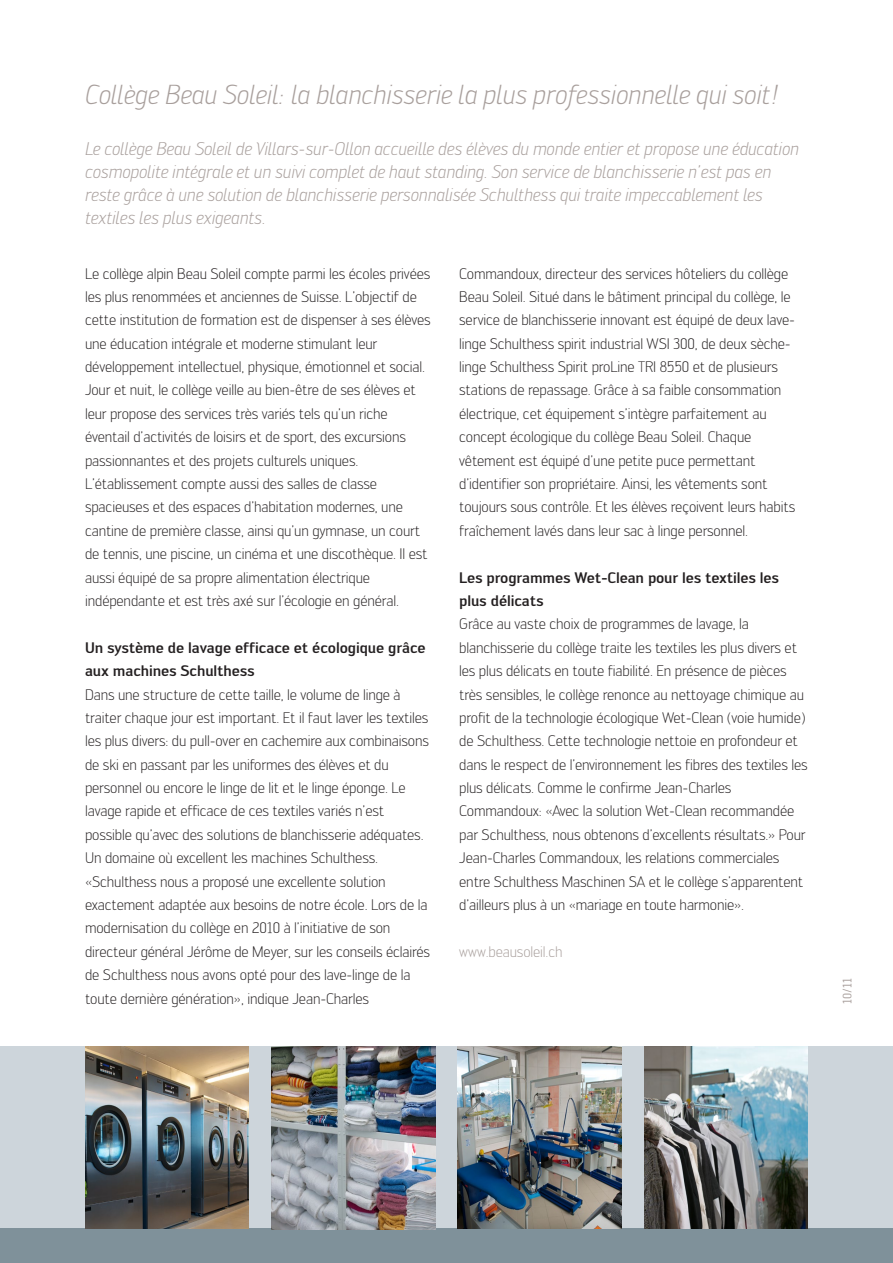
<style>
.page{position:relative;width:893px;height:1263px;background:#fff}
.page>*{position:absolute;margin:0;border:0;box-sizing:border-box;transform-origin:0 0}
.t1{font:italic 300 27px "Engel";letter-spacing:-.01em;color:#a89f9c}
.t2{font:italic 300 18px/23.2px "Engel";letter-spacing:-.01em;color:#a89f9c}
.t3{font:300 15px/23.4px "Engel";letter-spacing:-.01em;color:#231f20}
.t4{font:500 15px/23.4px "Engel";letter-spacing:-.01em;color:#231f20}
.t5{font:300 15px "Engel";letter-spacing:-.01em;color:#a89f9c}
.t6{font:12px "Engel";color:#a89f9c}
</style>
<div class="page">
<div style="left:0;top:1046px;width:893px;height:217px;background:#cdd5db"></div>
<div style="left:0;top:1229px;width:893px;height:34px;background:#7f919a"></div>
<img style="left:85px;top:1046px;width:164px;height:183px">
<img style="left:271px;top:1046px;width:164px;height:183px">
<img style="left:458px;top:1046px;width:163px;height:183px">
<img style="left:644px;top:1046px;width:164px;height:183px">
<p class="t1" style="left:85px;top:79px;width:695px">Collège Beau Soleil: la blanchisserie la plus professionnelle qui soit!</p>
<p class="t2" style="left:85px;top:137px;width:716px">Le collège Beau Soleil de Villars-sur-Ollon accueille des élèves du monde entier et propose une éducation cosmopolite intégrale et un suivi complet de haut standing. Son service de blanchisserie n’est pas en reste grâce à une solution de blanchisserie personnalisée Schulthess qui traite impeccablement les textiles les plus exigeants.</p>
<p class="t3" style="left:85px;top:262px;width:347px">Le collège alpin Beau Soleil compte parmi les écoles privées les plus renommées et anciennes de Suisse. L’objectif de cette institution de formation est de dispenser à ses élèves une éducation intégrale et moderne stimulant leur développement intellectuel, physique, émotionnel et social.<br>Jour et nuit, le collège veille au bien-être de ses élèves et leur propose des services très variés tels qu’un riche éventail d’activités de loisirs et de sport, des excursions passionnantes et des projets culturels uniques.<br>L’établissement compte aussi des salles de classe spacieuses et des espaces d’habitation modernes, une cantine de première classe, ainsi qu’un gymnase, un court de tennis, une piscine, un cinéma et une discothèque. Il est aussi équipé de sa propre alimentation électrique indépendante et est très axé sur l’écologie en général.</p>
<p class="t4" style="left:85px;top:636px;width:342px">Un système de lavage efficace et écologique grâce aux machines Schulthess</p>
<p class="t3" style="left:85px;top:683px;width:347px">Dans une structure de cette taille, le volume de linge à traiter chaque jour est important. Et il faut laver les textiles les plus divers: du pull-over en cachemire aux combinaisons de ski en passant par les uniformes des élèves et du personnel ou encore le linge de lit et le linge éponge. Le lavage rapide et efficace de ces textiles variés n’est possible qu’avec des solutions de blanchisserie adéquates.<br>Un domaine où excellent les machines Schulthess. «Schulthess nous a proposé une excellente solution exactement adaptée aux besoins de notre école. Lors de la modernisation du collège en 2010 à l’initiative de son directeur général Jérôme de Meyer, sur les conseils éclairés de Schulthess nous avons opté pour des lave-linge de la toute dernière génération», indique Jean-Charles</p>
<p class="t3" style="left:459px;top:262px;width:337px">Commandoux, directeur des services hôteliers du collège Beau Soleil. Situé dans le bâtiment principal du collège, le service de blanchisserie innovant est équipé de deux lave&shy;linge Schulthess spirit industrial WSI 300, de deux sèche&shy;linge Schulthess Spirit proLine TRI 8550 et de plusieurs stations de repassage. Grâce à sa faible consommation électrique, cet équipement s’intègre parfaitement au concept écologique du collège Beau Soleil. Chaque vêtement est équipé d’une petite puce permettant d’identifier son propriétaire. Ainsi, les vêtements sont toujours sous contrôle. Et les élèves reçoivent leurs habits fraîchement lavés dans leur sac à linge personnel.</p>
<p class="t4" style="left:459px;top:565px;width:321px">Les programmes Wet-Clean pour les textiles les plus délicats</p>
<p class="t3" style="left:459px;top:612px;width:350px">Grâce au vaste choix de programmes de lavage, la blanchisserie du collège traite les textiles les plus divers et les plus délicats en toute fiabilité. En présence de pièces très sensibles, le collège renonce au nettoyage chimique au profit de la technologie écologique Wet-Clean (voie humide) de Schulthess. Cette technologie nettoie en profondeur et dans le respect de l’environnement les fibres des textiles les plus délicats. Comme le confirme Jean-Charles Commandoux: «Avec la solution Wet-Clean recommandée par Schulthess, nous obtenons d’excellents résultats.» Pour Jean-Charles Commandoux, les relations commerciales entre Schulthess Maschinen SA et le collège s’apparentent d’ailleurs plus à un «mariage en toute harmonie».</p>
<p class="t5" style="left:459px;top:943px;width:105px">www.beausoleil.ch</p>
<p class="t6" style="left:840px;top:1003px;width:27px;rotate:-90deg">10/11</p>
</div>
